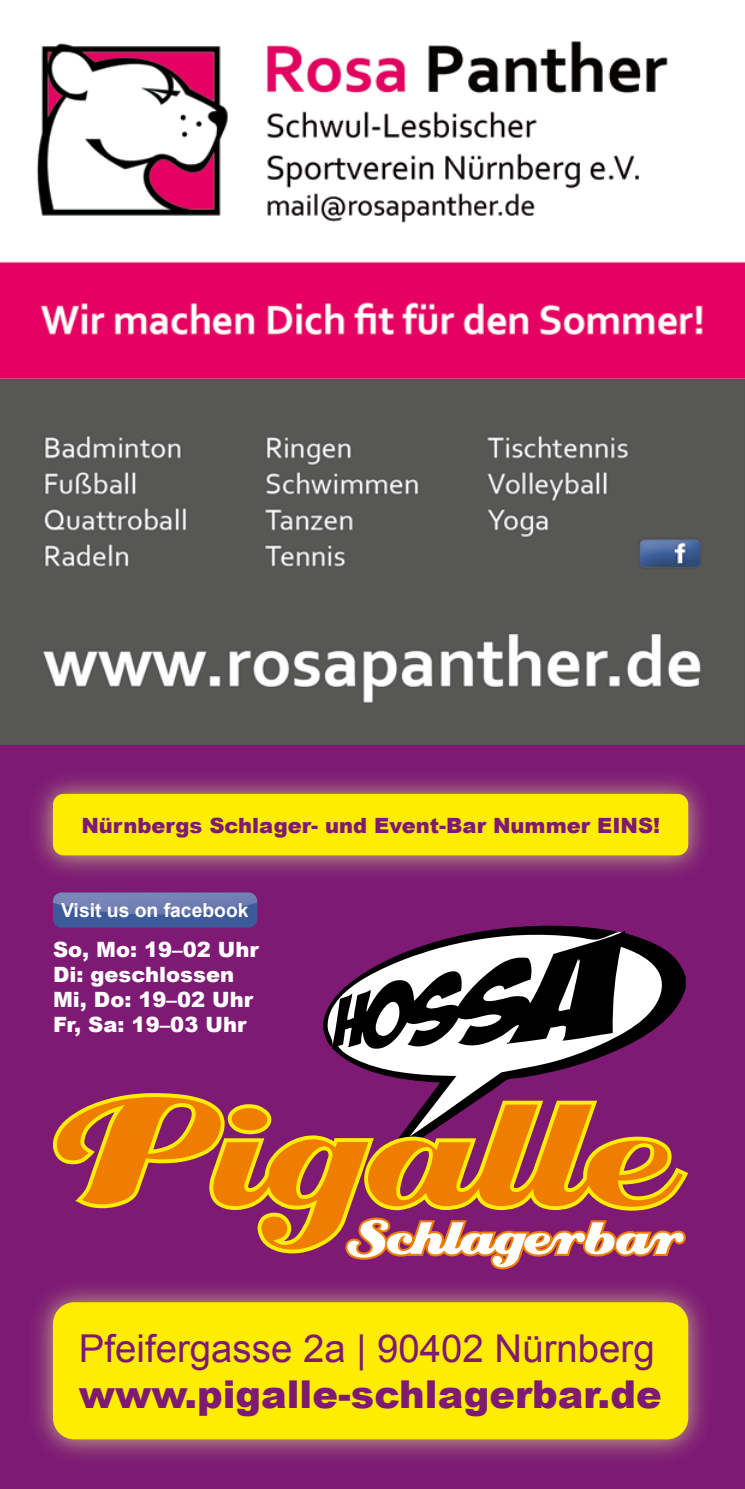
<style>
.page{position:relative;width:745px;height:1489px;background:#fff}
.page>*{position:absolute;margin:0;border:0;box-sizing:border-box;transform-origin:0 0}
.t1{font:38.25px "Arial";color:#7e1974}
.t2{font:900 38.25px "Arial";color:#7e1974}
.t3{font:900 21px/25.2px "Arial";color:#fff}
.t4{font:900 21px "Arial";color:#7e1974}
.t5{font:700 19.25px "Arial";color:#fff}
</style>
<div class="page">
<div style="left:0;top:730px;width:744px;height:758px;background:#7e1974"></div>
<img style="left:36px;top:1285px;width:669px;height:173px">
<div style="left:53px;top:1302px;width:634px;height:137px;background:#ffed00;border-radius:21px"></div>
<img style="left:36px;top:777px;width:669px;height:97px">
<div style="left:53px;top:793px;width:634px;height:62px;background:#ffed00;border-radius:11px"></div>
<svg style="left:323px;top:925px;width:284px;height:121px"></svg>
<svg style="left:331px;top:930px;width:354px;height:163px"></svg>
<svg style="left:53px;top:1093px;width:634px;height:148px"></svg>
<svg style="left:57px;top:1096px;width:628px;height:173px"></svg>
<div style="left:53px;top:914px;width:204px;height:13px;background:#3d5a9a"></div>
<img style="left:53px;top:892px;width:204px;height:22px">
<img style="left:0;top:41px;width:744px;height:703px">
<p class="t4" style="left:81px;top:810px;width:580px">Nürnbergs Schlager- und Event-Bar Nummer EINS!</p>
<p class="t5" style="left:61px;top:897px;width:189px">Visit us on facebook</p>
<p class="t3" style="left:53px;top:935px;width:207px">So, Mo: 19–02 Uhr<br>Di: geschlossen<br>Mi, Do: 19–02 Uhr<br>Fr, Sa: 19–03 Uhr</p>
<h1 class="t1" style="left:79px;top:1323px;width:577px">Pfeifergasse 2a | 90402 Nürnberg</h1>
<h1 class="t2" style="left:79px;top:1366px;width:584px">www.pigalle-schlagerbar.de</h1>
</div>
